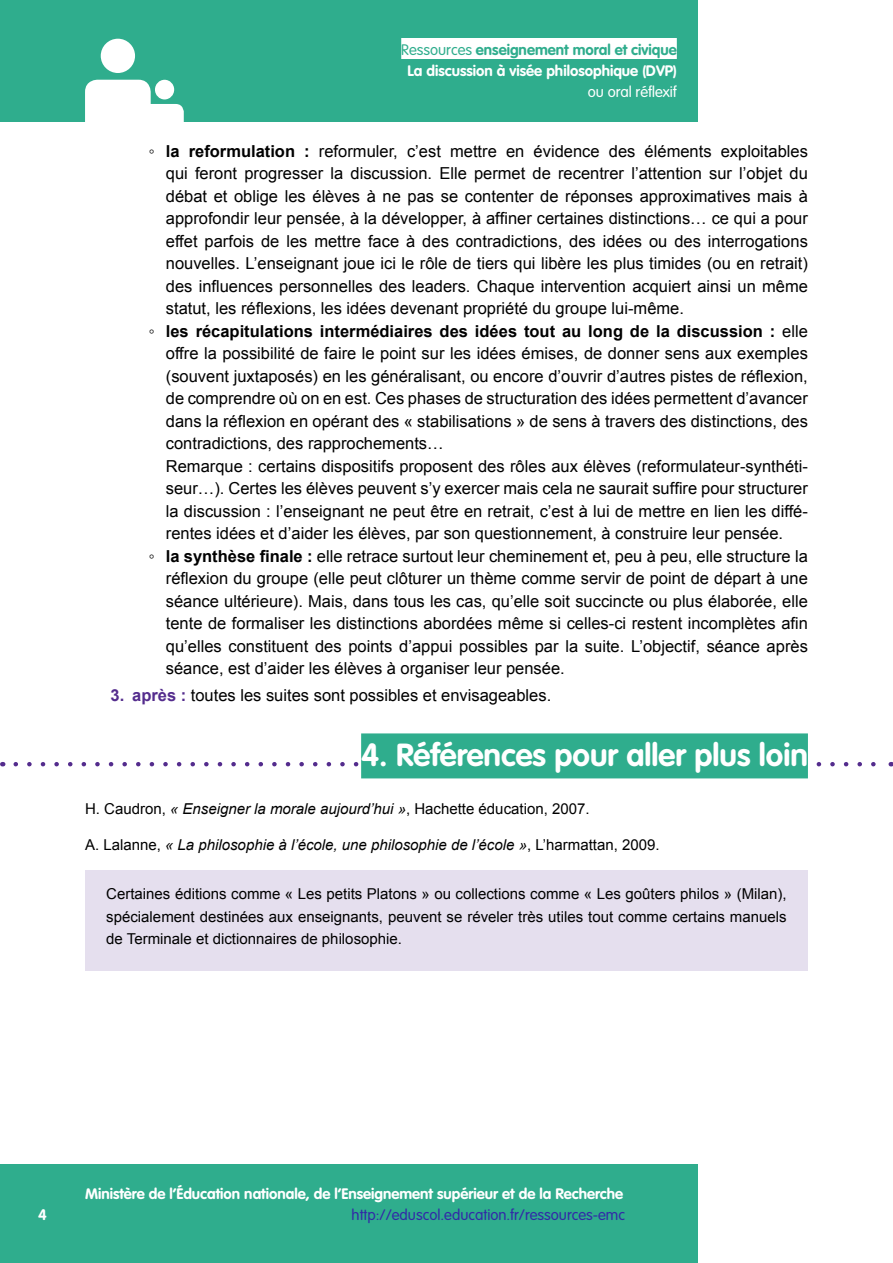
<style>
.page{position:relative;width:893px;height:1263px;background:#fff}
.page>*{position:absolute;margin:0;border:0;box-sizing:border-box;transform-origin:0 0}
.Titre_1{font:700 31.5px "VAG Rounded Std";color:#fff}
.t1{font:16.5px/22.5px "Arial";color:#000;text-align:justify}
.t2{font:15px/22.5px "Arial";color:#000;text-align:justify}
.t3{font:700 15px/21px "VAG Rounded Std";color:#fff;text-align:center}
.t4{font:italic 15px "Arial";color:#000}
.t5{font:300 15px "VAG Rounded Std";color:#3229a7}
.t6{font:300 15px "VAG Rounded Std";color:#fff}
.s1{font-weight:300;color:#2fad8d}
.s2{color:#2fad8d}
.s3{font-weight:700}
.s4{font-weight:700;color:#542c8d}
.s5{font-style:italic}
.s6{font-style:normal}
</style>
<div class="page">
<div style="left:0;top:0;width:697px;height:122px;background:#2fad8d"></div>
<div style="left:155px;top:80px;width:19px;height:19px;background:#fff;border-radius:50%"></div>
<div style="left:85px;top:80px;width:66px;height:86px;background:#fff;border-radius:12px"></div>
<div style="left:134px;top:104px;width:50px;height:62px;background:#fff;border-radius:8px"></div>
<div style="left:101px;top:39px;width:34px;height:34px;background:#fff;border-radius:50%"></div>
<div style="left:401px;top:38px;width:276px;height:21px;background:#fff"></div>
<div style="left:0;top:1164px;width:697px;height:99px;background:#2fad8d"></div>
<div style="left:85px;top:870px;width:723px;height:101px;background:#e5dfee"></div>
<svg style="left:16px;top:762px;width:860px;height:4px"></svg>
<div style="left:361px;top:733px;width:447px;height:45px;background:#2fad8d"></div>
<p class="t3" style="left:401px;top:39px;width:277px"><span class="s1">Ressources</span> <span class="s2">enseignement moral et civique<br></span>La discussion à visée philosophique (DVP)</p>
<p class="t6" style="left:588px;top:83px;width:91px">ou oral réflexif</p>
<p class="t1" style="left:166px;top:140px;width:644px;text-indent:-17px">◦ <span class="s3">la reformulation :</span> reformuler, c’est mettre en évidence des éléments exploitables qui feront progresser la discussion. Elle permet de recentrer l’attention sur l’objet du débat et oblige les élèves à ne pas se contenter de réponses approximatives mais à approfondir leur pensée, à la développer, à affiner certaines distinctions… ce qui a pour effet parfois de les mettre face à des contradictions, des idées ou des interrogations nouvelles. L’enseignant joue ici le rôle de tiers qui libère les plus timides (ou en retrait) des influences personnelles des leaders. Chaque intervention acquiert ainsi un même statut, les réflexions, les idées devenant propriété du groupe lui-même.</p>
<p class="t1" style="left:166px;top:320px;width:644px;text-indent:-17px">◦ <span class="s3">les récapitulations intermédiaires des idées tout au long de la discussion :</span> elle offre la possibilité de faire le point sur les idées émises, de donner sens aux exemples (souvent juxtaposés) en les généralisant, ou encore d’ouvrir d’autres pistes de réflexion, de comprendre où on en est. Ces phases de structuration des idées permettent d’avancer dans la réflexion en opérant des « stabilisations » de sens à travers des distinctions, des contradictions, des rapprochements…</p>
<p class="t1" style="left:166px;top:455px;width:644px">Remarque : certains dispositifs proposent des rôles aux élèves (reformulateur-synthéti&shy;seur…). Certes les élèves peuvent s’y exercer mais cela ne saurait suffire pour structurer la discussion : l’enseignant ne peut être en retrait, c’est à lui de mettre en lien les diffé&shy;rentes idées et d’aider les élèves, par son questionnement, à construire leur pensée.</p>
<p class="t1" style="left:166px;top:545px;width:644px;text-indent:-17px">◦ <span class="s3">la synthèse finale :</span> elle retrace surtout leur cheminement et, peu à peu, elle structure la réflexion du groupe (elle peut clôturer un thème comme servir de point de départ à une séance ultérieure). Mais, dans tous les cas, qu’elle soit succincte ou plus élaborée, elle tente de formaliser les distinctions abordées même si celles-ci restent incomplètes afin qu’elles constituent des points d’appui possibles par la suite. L’objectif, séance après séance, est d’aider les élèves à organiser leur pensée.</p>
<p class="t1" style="left:111px;top:684px;width:442px"><span class="s4">3. après :</span> toutes les suites sont possibles et envisageables.</p>
<h1 class="Titre_1" style="left:361px;top:737px;width:448px">4. Références pour aller plus loin</h1>
<p class="t2" style="left:85px;top:798px;width:506px">H. Caudron, <span class="s5">« Enseigner la morale aujourd’hui »</span>, Hachette éducation, 2007.</p>
<p class="t4" style="left:85px;top:835px;width:576px"><span class="s6">A. Lalanne,</span> « La philosophie à l’école, une philosophie de l’école »<span class="s6">, L’harmattan, 2009.</span></p>
<p class="t2" style="left:106px;top:883px;width:682px">Certaines éditions comme « Les petits Platons » ou collections comme « Les goûters philos » (Milan), spécialement destinées aux enseignants, peuvent se réveler très utiles tout comme certains manuels de Terminale et dictionnaires de philosophie.</p>
<p class="t3" style="left:85px;top:1184px;width:540px">Ministère de l’Éducation nationale, de l’Enseignement supérieur et de la Recherche</p>
<p class="t3" style="left:38px;top:1204px;width:10px">4</p>
<p class="t5" style="left:352px;top:1206px;width:275px">http://eduscol.education.fr/ressources-emc</p>
</div>
